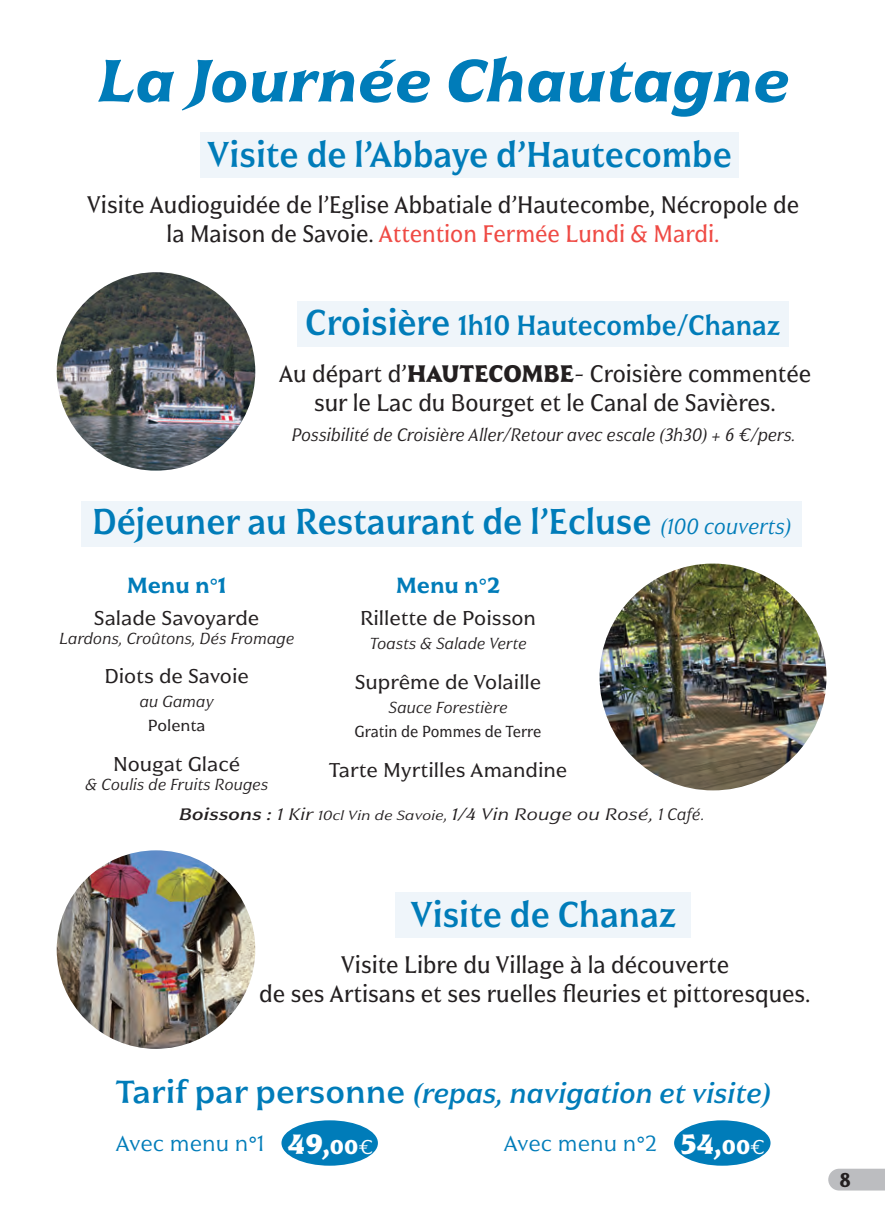
<style>
.page{position:relative;width:885px;height:1225px;background:#fff}
.page>*{position:absolute;margin:0;border:0;box-sizing:border-box;transform-origin:0 0}
.t1{font:italic 700 expanded 60px "Civane";color:#007cb9}
.t2{font:36px "Civane Con Med";color:#007cb9}
.t3{font:28px "Civane Nor Med It";color:#007cb9}
.t4{font:28px "Civane Con Med";color:#007cb9}
.t5{font:24px/28.8px "Civane Con Reg";color:#231f20;text-align:center}
.t6{font:22px "Civane Nor Boo";color:#007cb9}
.t7{font:22px "Civane Nor Dem";letter-spacing:-.005em;color:#007cb9}
.t8{font:20px "Civane Nor Reg";color:#231f20}
.t9{font:20px "Civane Con Dem";color:#231f20}
.t10{font:18px "Civane Con Boo It";color:#231f20}
.t11{font:16.6px "Civane Nor Boo It";color:#231f20;scale:1.21 1}
.t12{font:16px "Civane Nor Boo It";color:#231f20}
.t13{font:16px "Civane Nor Reg";color:#231f20;scale:.9 1}
.t14{font:16px "Civane Nor Reg";color:#231f20}
.s1{color:#ef4a44}
.s2{font-size:36px}
.s3{font-family:"Civane Con Bol"}
.s4{font-family:"Civane Con Boo It";font-size:22px}
.s5{font-family:"Civane Nor Med It"}
.s6{font-size:13.2px}
.s7{font-family:"Civane Nor Med";font-size:32px}
.s8{font-family:"Civane Nor Bol";font-size:28px;color:#fff}
</style>
<div class="page">
<svg style="left:828px;top:1168px;width:56px;height:22px"></svg>
<div style="left:396px;top:892px;width:294px;height:46px;background:#eff5fa"></div>
<img style="left:57px;top:850px;width:198px;height:198px;border-radius:99px">
<div style="left:281px;top:1120px;width:97px;height:45px;background:#007cb9;border-radius:50%"></div>
<div style="left:674px;top:1120px;width:96px;height:45px;background:#007cb9;border-radius:50%"></div>
<div style="left:200px;top:133px;width:538px;height:45px;background:#eff5fa"></div>
<img style="left:57px;top:272px;width:198px;height:199px;border-radius:99px">
<div style="left:297px;top:302px;width:491px;height:45px;background:#eff5fa"></div>
<div style="left:81px;top:501px;width:720px;height:45px;background:#eff5fa"></div>
<img style="left:599px;top:563px;width:227px;height:227px;border-radius:113px">
<h1 class="t1" style="left:97px;top:43px;width:693px">La Journée Chautagne</h1>
<h2 class="t2" style="left:207px;top:132px;width:526px">Visite de l’Abbaye d’Hautecombe</h2>
<p class="t5" style="left:87px;top:190px;width:714px">Visite Audioguidée de l’Eglise Abbatiale d’Hautecombe, Nécropole de la Maison de Savoie. <span class="s1">Attention Fermée Lundi &amp; Mardi.</span></p>
<p class="t4" style="left:305px;top:308px;width:476px"><span class="s2">Croisière</span> 1h10 Hautecombe/Chanaz</p>
<p class="t5" style="left:279px;top:359px;width:534px">Au départ d’<span class="s3">HAUTECOMBE</span>- Croisière commentée sur le Lac du Bourget et le Canal de Savières.</p>
<p class="t10" style="left:291px;top:424px;width:505px">Possibilité de Croisière Aller/Retour avec escale (3h30) + 6 €/pers.</p>
<h2 class="t2" style="left:92px;top:499px;width:700px">Déjeuner au Restaurant de l’Ecluse <span class="s4">(100 couverts)</span></h2>
<p class="t7" style="left:127px;top:572px;width:101px">Menu n°1</p>
<p class="t8" style="left:94px;top:606px;width:167px">Salade Savoyarde</p>
<p class="t12" style="left:59px;top:629px;width:236px">Lardons, Croûtons, Dés Fromage</p>
<p class="t8" style="left:104px;top:663px;width:146px">Diots de Savoie</p>
<p class="t12" style="left:139px;top:691px;width:76px">au Gamay</p>
<p class="t14" style="left:148px;top:715px;width:59px">Polenta</p>
<p class="t8" style="left:113px;top:751px;width:129px">Nougat Glacé</p>
<p class="t12" style="left:85px;top:774px;width:184px">&amp; Coulis de Fruits Rouges</p>
<p class="t7" style="left:396px;top:572px;width:106px">Menu n°2</p>
<p class="t8" style="left:360px;top:606px;width:177px">Rillette de Poisson</p>
<p class="t12" style="left:369px;top:633px;width:158px">Toasts &amp; Salade Verte</p>
<p class="t8" style="left:355px;top:670px;width:188px">Suprême de Volaille</p>
<p class="t12" style="left:388px;top:697px;width:120px">Sauce Forestière</p>
<p class="t13" style="left:354px;top:721px;width:209px">Gratin de Pommes de Terre</p>
<p class="t8" style="left:328px;top:758px;width:240px">Tarte Myrtilles Amandine</p>
<p class="t11" style="left:179px;top:803px;width:435px"><span class="s5">Boissons :</span> 1 Kir <span class="s6">10cl Vin de Savoie</span>, 1/4 Vin Rouge ou Rosé, 1 Café.</p>
<h2 class="t2" style="left:410px;top:892px;width:267px">Visite de Chanaz</h2>
<p class="t5" style="left:259px;top:950px;width:553px">Visite Libre du Village à la découverte<br>de ses Artisans et ses ruelles fleuries et pittoresques.</p>
<p class="t3" style="left:115px;top:1075px;width:656px"><span class="s7">Tarif par personne</span> (repas, navigation et visite)</p>
<p class="t6" style="left:115px;top:1130px;width:259px">Avec menu n°1 <span class="s8">49,</span><sub>00</sub><sub>€</sub></p>
<p class="t6" style="left:503px;top:1130px;width:263px">Avec menu n°2 <span class="s8">54,</span><sub>00</sub><sub>€</sub></p>
<p class="t9" style="left:839px;top:1167px;width:13px">8</p>
</div>
